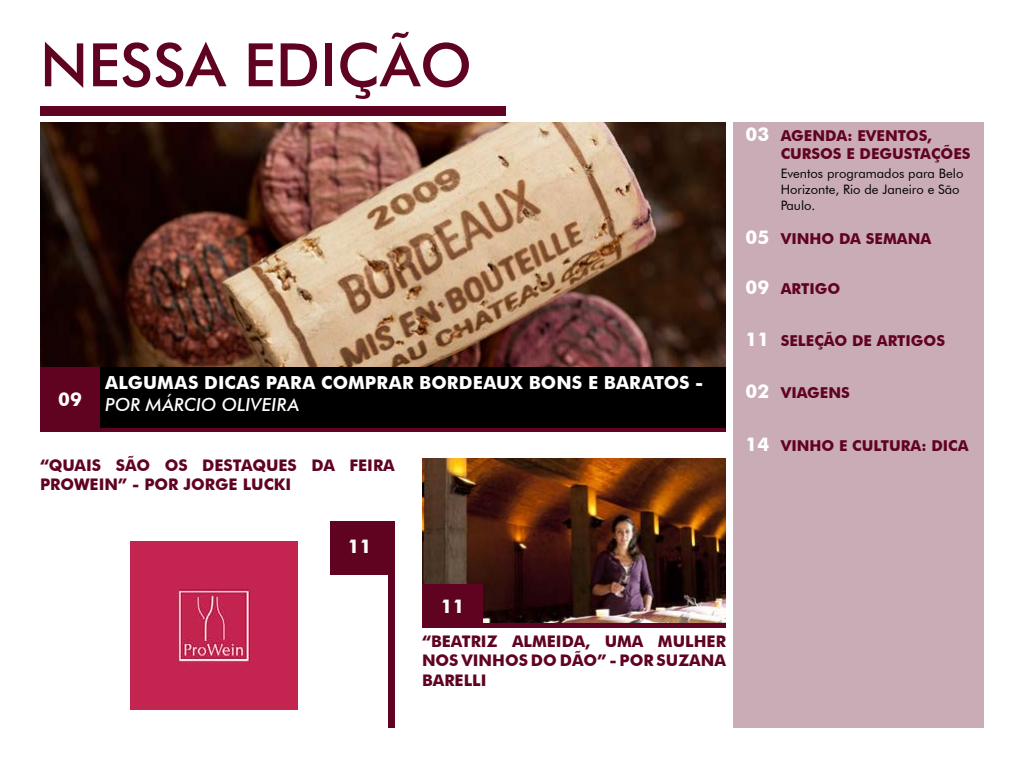
<style>
.page{position:relative;width:1024px;height:768px;background:#fff}
.page>*{position:absolute;margin:0;border:0;box-sizing:border-box;transform-origin:0 0}
.t1{font:500 60px "Futura BT";color:#600320}
.t2{font:700 19px "Futura BT";color:#fff}
.t3{font:700 18px "Futura BT";letter-spacing:.01em;color:#fff}
.t4{font:italic 500 18px "Futura BT";color:#fff}
.t5{font:700 16px/19.2px "Futura BT";color:#600320}
.t6{font:700 15px "Futura BT";color:#600320}
.t7{font:13px/16px "Futura BT";color:#000}
.s1{font-size:19px;color:#fff}
</style>
<div class="page">
<img style="left:131px;top:542px;width:167px;height:168px">
<div style="left:733px;top:122px;width:251px;height:606px;background:#caacb6"></div>
<img style="left:422px;top:458px;width:304px;height:166px">
<img style="left:40px;top:122px;width:686px;height:245px">
<svg style="left:100px;top:427px;width:626px;height:4px;background:#480218"></svg>
<div style="left:422px;top:584px;width:61px;height:44px;background:#600320"></div>
<div style="left:40px;top:367px;width:60px;height:64px;background:#600320"></div>
<div style="left:330px;top:521px;width:59px;height:54px;background:#600320"></div>
<hr style="left:422px;top:624px;width:304px;height:4px;background:#600320">
<div style="left:388px;top:521px;width:7px;height:207px;background:#600320"></div>
<div style="left:100px;top:367px;width:626px;height:60px;background:#000"></div>
<div style="left:40px;top:107px;width:466px;height:9px;background:#600320"></div>
<h1 class="t1" style="left:40px;top:29px;width:434px">NESSA EDIÇÃO</h1>
<p class="t2" style="left:58px;top:388px;width:25px">09</p>
<p class="t3" style="left:105px;top:372px;width:600px">ALGUMAS DICAS PARA COMPRAR BORDEAUX BONS E BARATOS -</p>
<p class="t4" style="left:105px;top:394px;width:195px">POR MÁRCIO OLIVEIRA</p>
<p class="t5" style="left:40px;top:455px;width:356px">“QUAIS SÃO OS DESTAQUES DA FEIRA<br>PROWEIN” - POR JORGE</p>
<p class="t5" style="left:243px;top:474px;width:47px">LUCKI</p>
<p class="t2" style="left:348px;top:535px;width:25px">11</p>
<p class="t2" style="left:441px;top:595px;width:25px">11</p>
<p class="t5" style="left:422px;top:632px;width:305px">“BEATRIZ ALMEIDA, UMA MULHER<br>NOS VINHOS DO DÃO” - POR SUZANA<br>BARELLI</p>
<p class="t6" style="left:746px;top:127px;width:123px"><span class="s1">03</span> AGENDA: EVENTOS</p>
<p class="t6" style="left:927px;top:127px;width:6px">,</p>
<p class="t6" style="left:741px;top:145px;width:14px">CURSOS</p>
<p class="t6" style="left:846px;top:145px;width:25px">E DEGUSTA</p>
<p class="t6" style="left:931px;top:145px;width:32px">ÇÕES</p>
<p class="t7" style="left:781px;top:166px;width:184px">Eventos programados para Belo<br>Horizonte, Rio de Janeiro e São<br>Paulo.</p>
<p class="t6" style="left:746px;top:229px;width:133px"><span class="s1">05</span> VINHO DA SEMANA</p>
<p class="t6" style="left:746px;top:279px;width:46px"><span class="s1">09</span> ARTIGO</p>
<p class="t6" style="left:746px;top:332px;width:45px"><span class="s1">11</span> SELE</p>
<p class="t6" style="left:814px;top:332px;width:74px">ÇÃODEARTIGOS</p>
<p class="t6" style="left:746px;top:384px;width:46px"><span class="s1">02</span> VIAGENS</p>
<p class="t6" style="left:746px;top:436px;width:196px"><span class="s1">14</span> VINHO E CULTURA: DICA</p>
</div>
